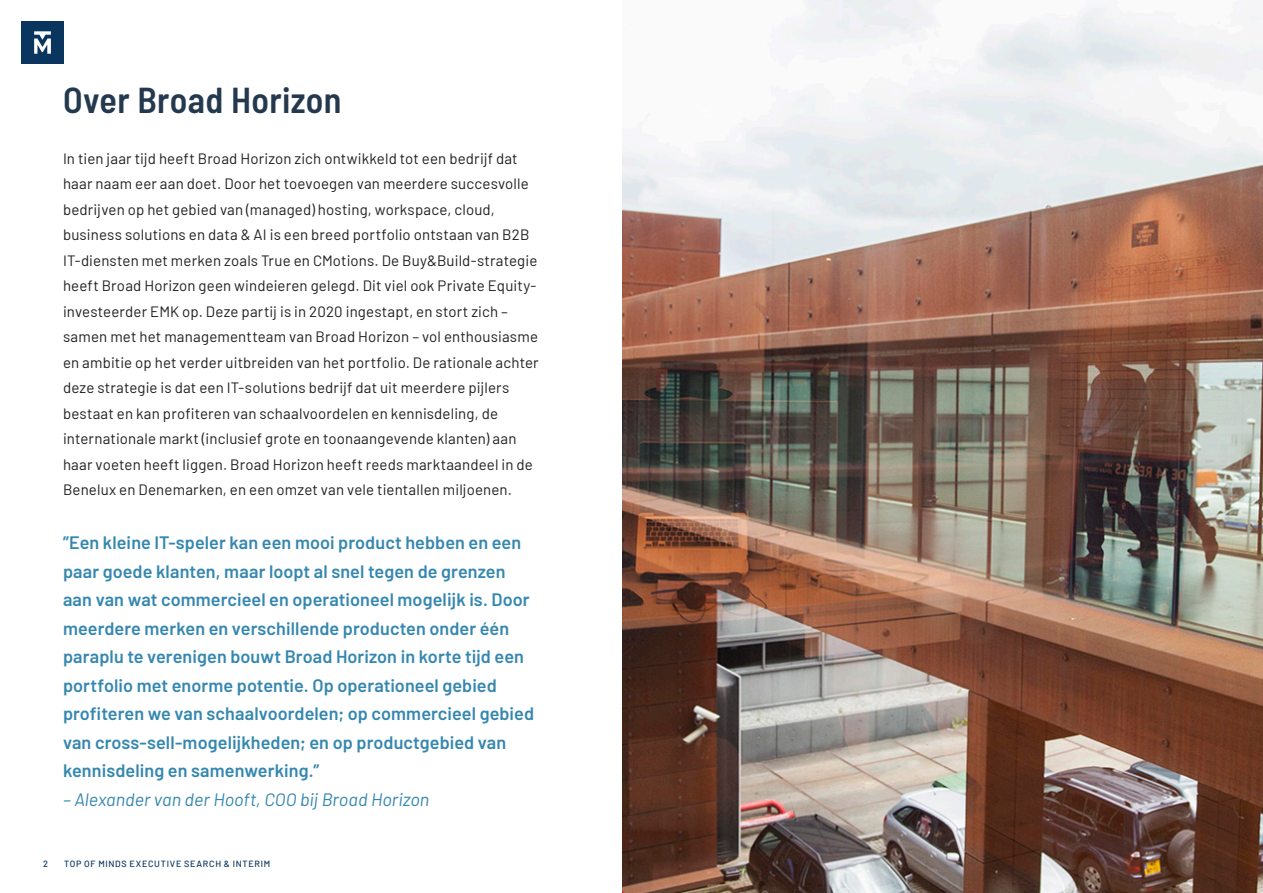
<style>
.page{position:relative;width:1263px;height:893px;background:#fff}
.page>*{position:absolute;margin:0;border:0;box-sizing:border-box;transform-origin:0 0}
.t1{font:600 semi-condensed 36px "Barlow";letter-spacing:.01em;color:#24384e}
.t2{font:600 18px/28.5px "Barlow";letter-spacing:.005em;color:#3587b0}
.t3{font:italic 18px "Barlow";color:#3587b0}
.t4{font:15px/25.5px "Barlow";letter-spacing:.01em;color:#231f20}
.t5{font:500 9px "Barlow";letter-spacing:.08em;color:#0a355e}
</style>
<div class="page">
<img style="left:623px;top:0;width:640px;height:893px">
<div style="left:21px;top:21px;width:43px;height:43px;background:#0a355e"></div>
<svg style="left:34px;top:31px;width:17px;height:23px"></svg>
<p class="t1" style="left:63px;top:74px;width:280px">Over Broad Horizon</p>
<p class="t4" style="left:63px;top:144px;width:477px">In tien jaar tijd heeft Broad Horizon zich ontwikkeld tot een bedrijf dat haar naam eer aan doet. Door het toevoegen van meerdere succesvolle bedrijven op het gebied van (managed) hosting, workspace, cloud, business solutions en data &amp; AI is een breed portfolio ontstaan van B2B IT-diensten met merken zoals True en CMotions. De Buy&amp;Build-strategie heeft Broad Horizon geen windeieren gelegd. Dit viel ook Private Equity&shy;investeerder EMK op. Deze partij is in 2020 ingestapt, en stort zich – samen met het managementteam van Broad Horizon – vol enthousiasme en ambitie op het verder uitbreiden van het portfolio. De rationale achter deze strategie is dat een IT-solutions bedrijf dat uit meerdere pijlers bestaat en kan profiteren van schaalvoordelen en kennisdeling, de internationale markt (inclusief grote en toonaangevende klanten) aan haar voeten heeft liggen. Broad Horizon heeft reeds marktaandeel in de Benelux en Denemarken, en een omzet van vele tientallen miljoenen.</p>
<p class="t2" style="left:63px;top:527px;width:473px">”Een kleine IT-speler kan een mooi product hebben en een paar goede klanten, maar loopt al snel tegen de grenzen aan van wat commercieel en operationeel mogelijk is. Door meerdere merken en verschillende producten onder één paraplu te verenigen bouwt Broad Horizon in korte tijd een portfolio met enorme potentie. Op operationeel gebied profiteren we van schaalvoordelen; op commercieel gebied van cross-sell-mogelijkheden; en op productgebied van kennisdeling en samenwerking.”</p>
<p class="t3" style="left:63px;top:786px;width:368px">– Alexander van der Hooft, COO bij Broad Horizon</p>
<p class="t5" style="left:43px;top:857px;width:6px">2</p>
<p class="t5" style="left:64px;top:857px;width:208px">TOP OF MINDS EXECUTIVE SEARCH &amp; INTERIM</p>
</div>
